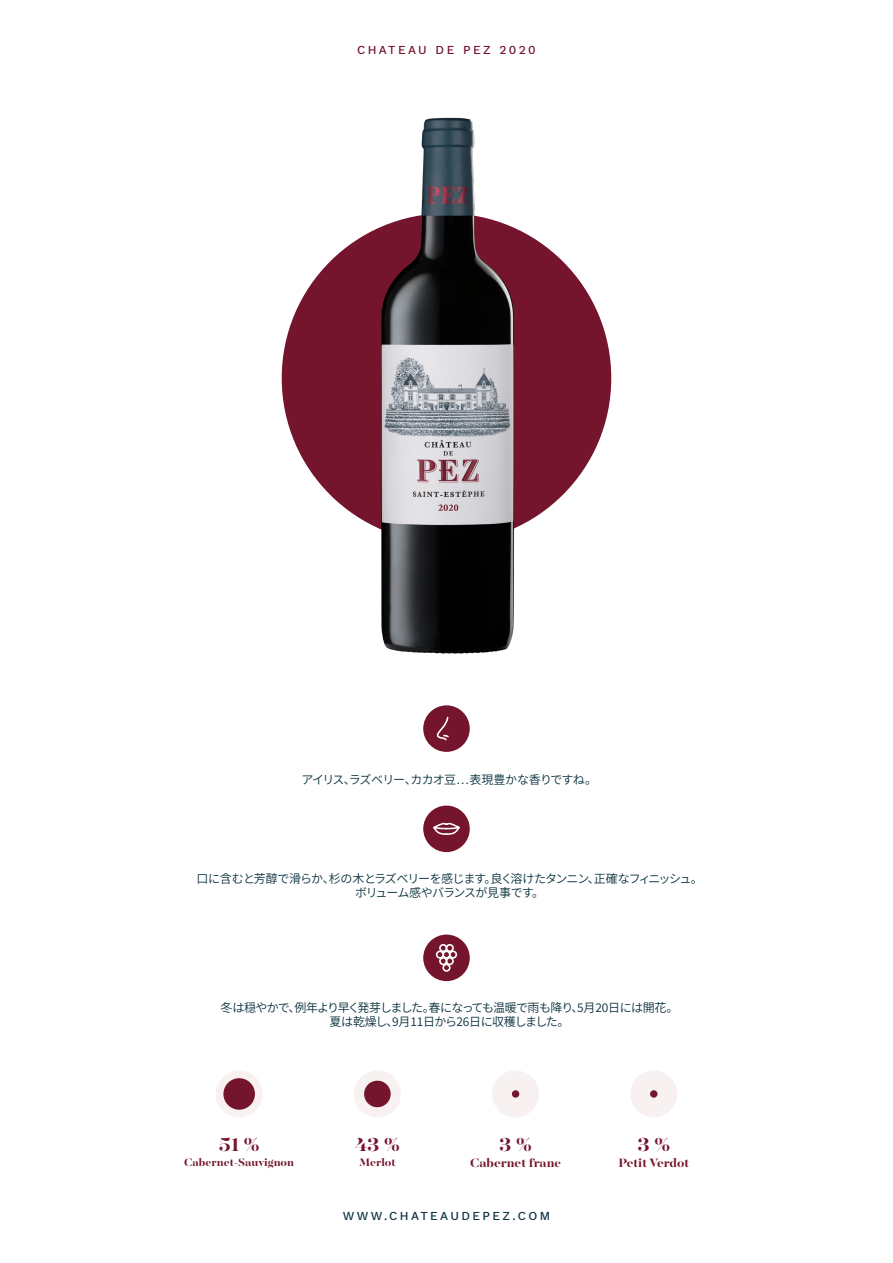
<style>
.page{position:relative;width:893px;height:1263px;background:#fff}
.page>*{position:absolute;margin:0;border:0;box-sizing:border-box;transform-origin:0 0}
.t1{font:700 21px "Majesti Banner";color:#74152d}
.t2{font:700 13.5px "Majesti Banner";color:#74152d}
.t3{font:12px/14.4px "Source Han Sans JP";letter-spacing:-.065em;color:#0b323e;text-align:center}
.t4{font:12px/14.4px "Source Han Sans JP";letter-spacing:-.045em;color:#0b323e;text-align:center}
.t5{font:700 12px "Majesti Banner";color:#74152d}
.t6{font:500 12px "Work Sans";letter-spacing:.2em;color:#0b323e}
.t7{font:500 12px "Work Sans";letter-spacing:.2em;color:#74152d}
</style>
<div class="page">
<div style="left:216px;top:1070px;width:47px;height:47px;background:#f7f1f1;border-radius:50%"></div>
<div style="left:354px;top:1070px;width:47px;height:47px;background:#f7f1f1;border-radius:50%"></div>
<div style="left:492px;top:1070px;width:47px;height:47px;background:#f7f1f1;border-radius:50%"></div>
<div style="left:630px;top:1070px;width:47px;height:47px;background:#f7f1f1;border-radius:50%"></div>
<div style="left:282px;top:213px;width:329px;height:330px;background:#74152d;border-radius:50%"></div>
<img style="left:319px;top:117px;width:255px;height:635px">
<div style="left:423px;top:705px;width:47px;height:47px;background:#74152d;border-radius:50%"></div>
<svg style="left:436px;top:716px;width:13px;height:25px"></svg>
<div style="left:223px;top:1078px;width:32px;height:32px;background:#74152d;border-radius:50%"></div>
<div style="left:364px;top:1081px;width:27px;height:26px;background:#74152d;border-radius:50%"></div>
<div style="left:512px;top:1090px;width:7px;height:8px;background:#74152d;border-radius:50%"></div>
<div style="left:650px;top:1090px;width:7px;height:8px;background:#74152d;border-radius:50%"></div>
<div style="left:423px;top:934px;width:47px;height:47px;background:#74152d;border-radius:50%"></div>
<svg style="left:436px;top:944px;width:21px;height:28px"></svg>
<div style="left:423px;top:805px;width:47px;height:47px;background:#74152d;border-radius:50%"></div>
<svg style="left:433px;top:822px;width:27px;height:13px"></svg>
<p class="t7" style="left:357px;top:43px;width:180px">CHATEAU DE PEZ 2020</p>
<p class="t3" style="left:302px;top:772px;width:297px">アイリス、ラズベリー、カカオ豆…表現豊かな香りですね。</p>
<p class="t3" style="left:196px;top:871px;width:508px">口に含むと芳醇で滑らか、杉の木とラズベリーを感じます。良く溶けたタンニン、正確なフィニッシュ。ボリューム感やバランスが見事です。</p>
<p class="t4" style="left:221px;top:1000px;width:459px">冬は穏やかで、例年より早く発芽しました。春になっても温暖で雨も降り、5月20日には開花。夏は乾燥し、9月11日から26日に収穫しました。</p>
<h1 class="t1" style="left:219px;top:1131px;width:42px">51 %</h1>
<p class="t5" style="left:184px;top:1154px;width:111px">Cabernet-Sauvignon</p>
<h1 class="t1" style="left:355px;top:1131px;width:47px">43 %</h1>
<p class="t5" style="left:359px;top:1154px;width:38px">Merlot</p>
<h1 class="t1" style="left:499px;top:1131px;width:34px">3 %</h1>
<p class="t2" style="left:470px;top:1154px;width:92px">Cabernet franc</p>
<p class="t6" style="left:343px;top:1209px;width:209px">WWW.CHATEAUDEPEZ.COM</p>
<h1 class="t1" style="left:637px;top:1131px;width:34px">3 %</h1>
<p class="t2" style="left:618px;top:1154px;width:72px">Petit Verdot</p>
</div>
